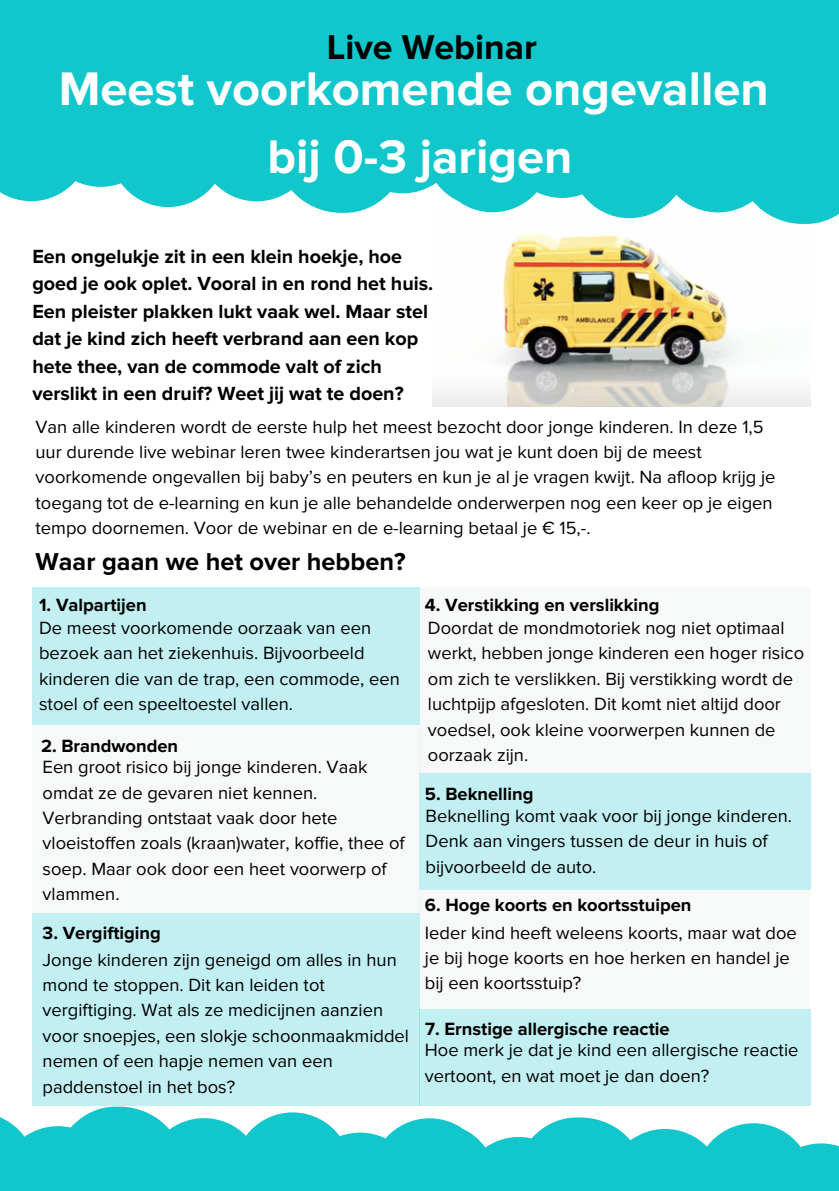
<style>
.page{position:relative;width:839px;height:1191px;background:#fff}
.page>*{position:absolute;margin:0;border:0;box-sizing:border-box;transform-origin:0 0}
.t1{font:700 48.8px/67.6px "Proxima Nova";color:#fff;text-align:center}
.t2{font:700 35.6px "Proxima Nova";color:#000}
.t3{font:700 25.4px "Proxima Nova";color:#000}
.t4{font:700 19.8px/27.4px "Proxima Nova";color:#000}
.t5{font:18.4px/25.4px "Proxima Nova";color:#000}
.t6{font:700 18.4px "Proxima Nova";color:#000}
</style>
<div class="page">
<img style="left:432px;top:233px;width:378px;height:173px">
<div style="left:461px;top:0;width:377px;height:224px;background:#11c7cc"></div>
<svg style="left:0;top:0;width:461px;height:213px;background:#22cbcf"></svg>
<div style="left:32px;top:587px;width:387px;height:138px;background:#c2f0f2"></div>
<div style="left:419px;top:773px;width:391px;height:117px;background:#c2f0f2"></div>
<div style="left:419px;top:587px;width:391px;height:186px;background:#f7f9f8"></div>
<div style="left:32px;top:725px;width:387px;height:188px;background:#f7f9f8"></div>
<div style="left:32px;top:913px;width:387px;height:192px;background:#c2f0f2"></div>
<div style="left:419px;top:1009px;width:391px;height:96px;background:#c2f0f2"></div>
<svg style="left:0;top:1107px;width:838px;height:84px"></svg>
<div style="left:420px;top:890px;width:390px;height:119px;background:#f7f9f8"></div>
<h2 class="t2" style="left:327px;top:26px;width:212px">Live Webinar</h2>
<h1 class="t1" style="left:59px;top:56px;width:711px">Meest voorkomende ongevallen bij 0-3 jarigen</h1>
<p class="t4" style="left:32px;top:243px;width:402px">Een ongelukje zit in een klein hoekje, hoe goed je ook oplet. Vooral in en rond het huis.<br>Een pleister plakken lukt vaak wel. Maar stel dat je kind zich heeft verbrand aan een kop hete thee, van de commode valt of zich verslikt in een druif? Weet jij wat te doen?</p>
<p class="t5" style="left:36px;top:414px;width:741px">Van alle kinderen wordt de eerste hulp het meest bezocht door jonge kinderen. In deze 1,5 uur durende live webinar leren twee kinderartsen jou wat je kunt doen bij de meest voorkomende ongevallen bij baby’s en peuters en kun je al je vragen kwijt. Na afloop krijg je toegang tot de e-learning en kun je alle behandelde onderwerpen nog een keer op je eigen tempo doornemen. Voor de webinar en de e-learning betaal je € 15,-.</p>
<h3 class="t3" style="left:36px;top:547px;width:371px">Waar gaan we het over hebben?</h3>
<p class="t6" style="left:39px;top:594px;width:109px">1. Valpartijen</p>
<p class="t5" style="left:39px;top:616px;width:362px">De meest voorkomende oorzaak van een bezoek aan het ziekenhuis. Bijvoorbeeld kinderen die van de trap, een commode, een stoel of een speeltoestel vallen.</p>
<p class="t6" style="left:41px;top:735px;width:139px">2. Brandwonden</p>
<p class="t5" style="left:43px;top:755px;width:363px">Een groot risico bij jonge kinderen. Vaak omdat ze de gevaren niet kennen.<br>Verbranding ontstaat vaak door hete vloeistoffen zoals (kraan)water, koffie, thee of soep. Maar ook door een heet voorwerp of vlammen.</p>
<p class="t6" style="left:43px;top:922px;width:120px">3. Vergiftiging</p>
<p class="t6" style="left:425px;top:594px;width:236px">4. Verstikking en verslikking</p>
<p class="t5" style="left:428px;top:616px;width:378px">Doordat de mondmotoriek nog niet optimaal werkt, hebben jonge kinderen een hoger risico om zich te verslikken. Bij verstikking wordt de luchtpijp afgesloten. Dit komt niet altijd door voedsel, ook kleine voorwerpen kunnen de oorzaak zijn.</p>
<p class="t6" style="left:425px;top:783px;width:110px">5. Beknelling</p>
<p class="t5" style="left:425px;top:804px;width:368px">Beknelling komt vaak voor bij jonge kinderen.<br>Denk aan vingers tussen de deur in huis of bijvoorbeeld de auto.</p>
<p class="t6" style="left:425px;top:894px;width:268px">6. Hoge koorts en koortsstuipen</p>
<p class="t5" style="left:425px;top:920px;width:373px">Ieder kind heeft weleens koorts, maar wat doe je bij hoge koorts en hoe herken en handel je bij een koortsstuip?</p>
<p class="t6" style="left:425px;top:1018px;width:246px">7. Ernstige allergische reactie</p>
<p class="t5" style="left:43px;top:947px;width:368px">Jonge kinderen zijn geneigd om alles in hun mond te stoppen. Dit kan leiden tot vergiftiging. Wat als ze medicijnen aanzien voor snoepjes, een slokje schoonmaakmiddel nemen of een hapje nemen van een paddenstoel in het bos?</p>
<p class="t5" style="left:425px;top:1038px;width:375px">Hoe merk je dat je kind een allergische reactie vertoont, en wat moet je dan doen?</p>
</div>
